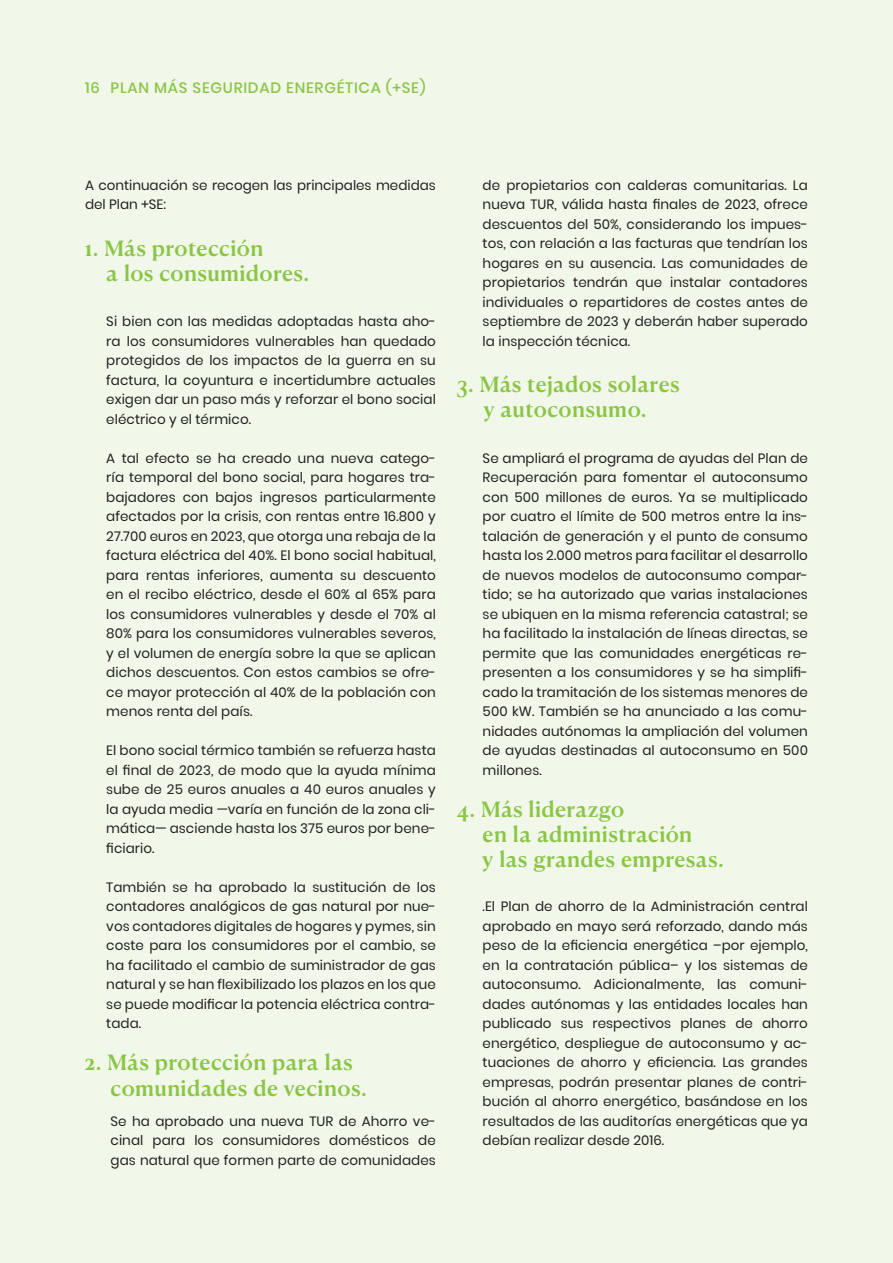
<style>
.page{position:relative;width:893px;height:1263px;background:#f1f7e9}
.page>*{position:absolute;margin:0;border:0;box-sizing:border-box;transform-origin:0 0}
.Titulo__medida{font:500 21px/25.2px "Canela Text";letter-spacing:.015em;color:#8ac645}
.cintillos{font:500 15px "Poppins";letter-spacing:.05em;color:#8ac645}
.Texto_medidas{font:13.5px/19.5px "Poppins";letter-spacing:.005em;color:#231f20;text-align:justify}
._1{font:13.5px/19.5px "Poppins";color:#231f20}
</style>
<div class="page">
<p class="cintillos" style="left:85px;top:79px;width:16px">16</p>
<p class="cintillos" style="left:111px;top:79px;width:317px">PLAN MÁS SEGURIDAD ENERGÉTICA (+SE)</p>
<p class="_1" style="left:85px;top:175px;width:352px">A continuación se recogen las principales medidas del Plan +SE:</p>
<p class="Titulo__medida" style="left:106px;top:232px;width:205px;text-indent:-21px">1. Más protección<br>a los consumidores.</p>
<p class="Texto_medidas" style="left:106px;top:312px;width:331px">Si bien con las medidas adoptadas hasta aho&shy;ra los consumidores vulnerables han quedado protegidos de los impactos de la guerra en su factura, la coyuntura e incertidumbre actuales exigen dar un paso más y reforzar el bono social eléctrico y el térmico.</p>
<p class="Texto_medidas" style="left:106px;top:448px;width:331px">A tal efecto se ha creado una nueva catego&shy;ría temporal del bono social, para hogares tra&shy;bajadores con bajos ingresos particularmente afectados por la crisis, con rentas entre 16.800 y 27.700 euros en 2023, que otorga una rebaja de la factura eléctrica del 40%. El bono social habitual, para rentas inferiores, aumenta su descuento en el recibo eléctrico, desde el 60% al 65% para los consumidores vulnerables y desde el 70% al 80% para los consumidores vulnerables severos, y el volumen de energía sobre la que se aplican dichos descuentos. Con estos cambios se ofre&shy;ce mayor protección al 40% de la población con menos renta del país.</p>
<p class="Texto_medidas" style="left:106px;top:741px;width:331px">El bono social térmico también se refuerza hasta el final de 2023, de modo que la ayuda mínima sube de 25 euros anuales a 40 euros anuales y la ayuda media —varía en función de la zona cli&shy;mática— asciende hasta los 375 euros por bene&shy;ficiario.</p>
<p class="Texto_medidas" style="left:106px;top:877px;width:331px">También se ha aprobado la sustitución de los contadores analógicos de gas natural por nue&shy;vos contadores digitales de hogares y pymes, sin coste para los consumidores por el cambio, se ha facilitado el cambio de suministrador de gas natural y se han flexibilizado los plazos en los que se puede modificar la potencia eléctrica contra&shy;tada.</p>
<p class="Titulo__medida" style="left:111px;top:1047px;width:258px;text-indent:-26px">2. Más protección para las comunidades de vecinos.</p>
<p class="Texto_medidas" style="left:111px;top:1111px;width:327px">Se ha aprobado una nueva TUR de Ahorro ve&shy;cinal para los consumidores domésticos de gas natural que formen parte de comunidades</p>
<p class="Texto_medidas" style="left:483px;top:175px;width:327px">de propietarios con calderas comunitarias. La nueva TUR, válida hasta finales de 2023, ofrece descuentos del 50%, considerando los impues&shy;tos, con relación a las facturas que tendrían los hogares en su ausencia. Las comunidades de propietarios tendrán que instalar contadores individuales o repartidores de costes antes de septiembre de 2023 y deberán haber superado la inspección técnica.</p>
<p class="Titulo__medida" style="left:457px;top:369px;width:224px;text-align:center">3. Más tejados solares y autoconsumo.</p>
<p class="Texto_medidas" style="left:483px;top:448px;width:327px">Se ampliará el programa de ayudas del Plan de Recuperación para fomentar el autoconsumo con 500 millones de euros. Ya se multiplicado por cuatro el límite de 500 metros entre la ins&shy;talación de generación y el punto de consumo hasta los 2.000 metros para facilitar el desarrollo de nuevos modelos de autoconsumo compar&shy;tido; se ha autorizado que varias instalaciones se ubiquen en la misma referencia catastral; se ha facilitado la instalación de líneas directas, se permite que las comunidades energéticas re&shy;presenten a los consumidores y se ha simplifi&shy;cado la tramitación de los sistemas menores de 500 kW. También se ha anunciado a las comu&shy;nidades autónomas la ampliación del volumen de ayudas destinadas al autoconsumo en 500 millones.</p>
<p class="Titulo__medida" style="left:483px;top:794px;width:243px;text-indent:-26px">4. Más liderazgo<br>en la administración<br>y las grandes empresas.</p>
<p class="Texto_medidas" style="left:483px;top:897px;width:327px">.El Plan de ahorro de la Administración central aprobado en mayo será reforzado, dando más peso de la eficiencia energética –por ejemplo, en la contratación pública– y los sistemas de autoconsumo. Adicionalmente, las comuni&shy;dades autónomas y las entidades locales han publicado sus respectivos planes de ahorro energético, despliegue de autoconsumo y ac&shy;tuaciones de ahorro y eficiencia. Las grandes empresas, podrán presentar planes de contri&shy;bución al ahorro energético, basándose en los resultados de las auditorías energéticas que ya debían realizar desde 2016.</p>
</div>
